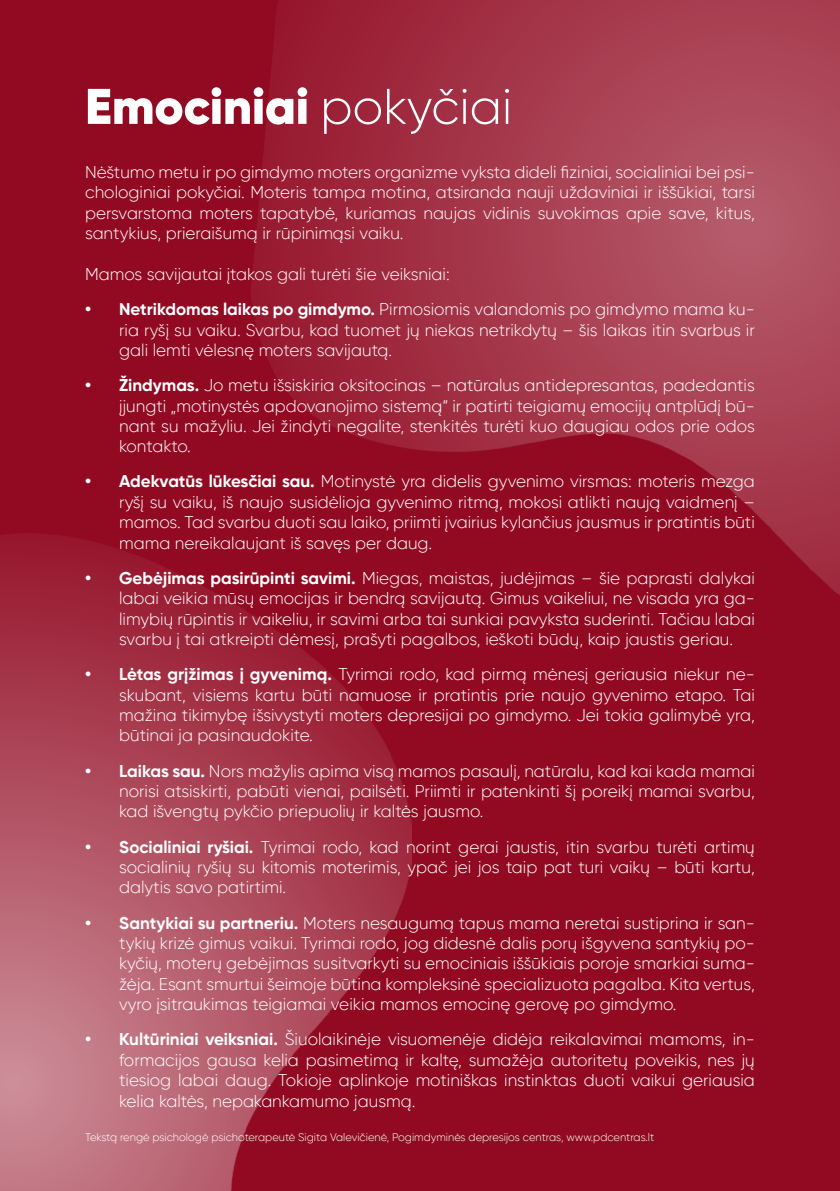
<style>
.page{position:relative;width:840px;height:1191px;background:#fff}
.page>*{position:absolute;margin:0;border:0;box-sizing:border-box;transform-origin:0 0}
.t1{font:900 50px "Gilroy";color:#fff}
.t2{font:300 17px/20.4px "Gilroy";color:#fff;text-align:justify}
.t3{font:300 11px "Gilroy";color:#fff}
.s1{font-weight:300}
.s2{font-weight:700}
</style>
<div class="page">
<div style="left:0;top:0;width:839px;height:1191px;background:#910a22"></div>
<img style="left:0;top:534px;width:411px;height:657px">
<img style="left:224px;top:0;width:615px;height:637px">
<h1 class="t1" style="left:85px;top:75px;width:428px">Emociniai <span class="s1">pokyčiai</span></h1>
<p class="t2" style="left:85px;top:162px;width:670px">Nėštumo metu ir po gimdymo moters organizme vyksta dideli fiziniai, socialiniai bei psi&shy;chologiniai pokyčiai. Moteris tampa motina, atsiranda nauji uždaviniai ir iššūkiai, tarsi persvarstoma moters tapatybė, kuriamas naujas vidinis suvokimas apie save, kitus, santykius, prieraišumą ir rūpinimąsi vaiku.</p>
<p class="t2" style="left:85px;top:264px;width:366px">Mamos savijautai įtakos gali turėti šie veiksniai:</p>
<p class="t2" style="left:119px;top:299px;width:636px;text-indent:-34px"><span class="s2">• Netrikdomas laikas po gimdymo.</span> Pirmosiomis valandomis po gimdymo mama ku&shy;ria ryšį su vaiku. Svarbu, kad tuomet jų niekas netrikdytų – šis laikas itin svarbus ir gali lemti vėlesnę moters savijautą.</p>
<p class="t2" style="left:119px;top:375px;width:636px;text-indent:-34px"><span class="s2">• Žindymas.</span> Jo metu išsiskiria oksitocinas – natūralus antidepresantas, padedantis įjungti „motinystės apdovanojimo sistemą“ ir patirti teigiamų emocijų antplūdį bū&shy;nant su mažyliu. Jei žindyti negalite, stenkitės turėti kuo daugiau odos prie odos kontakto.</p>
<p class="t2" style="left:119px;top:471px;width:636px;text-indent:-34px"><span class="s2">• Adekvatūs lūkesčiai sau.</span> Motinystė yra didelis gyvenimo virsmas: moteris mezga ryšį su vaiku, iš naujo susidėlioja gyvenimo ritmą, mokosi atlikti naują vaidmenį – mamos. Tad svarbu duoti sau laiko, priimti įvairius kylančius jausmus ir pratintis būti mama nereikalaujant iš savęs per daug.</p>
<p class="t2" style="left:119px;top:567px;width:636px;text-indent:-34px"><span class="s2">• Gebėjimas pasirūpinti savimi.</span> Miegas, maistas, judėjimas – šie paprasti dalykai labai veikia mūsų emocijas ir bendrą savijautą. Gimus vaikeliui, ne visada yra ga&shy;limybių rūpintis ir vaikeliu, ir savimi arba tai sunkiai pavyksta suderinti. Tačiau labai svarbu į tai atkreipti dėmesį, prašyti pagalbos, ieškoti būdų, kaip jaustis geriau.</p>
<p class="t2" style="left:119px;top:664px;width:636px;text-indent:-34px"><span class="s2">• Lėtas grįžimas į gyvenimą.</span> Tyrimai rodo, kad pirmą mėnesį geriausia niekur ne&shy;skubant, visiems kartu būti namuose ir pratintis prie naujo gyvenimo etapo. Tai mažina tikimybę išsivystyti moters depresijai po gimdymo. Jei tokia galimybė yra, būtinai ja pasinaudokite.</p>
<p class="t2" style="left:119px;top:760px;width:636px;text-indent:-34px"><span class="s2">• Laikas sau.</span> Nors mažylis apima visą mamos pasaulį, natūralu, kad kai kada mamai norisi atsiskirti, pabūti vienai, pailsėti. Priimti ir patenkinti šį poreikį mamai svarbu, kad išvengtų pykčio priepuolių ir kaltės jausmo.</p>
<p class="t2" style="left:119px;top:836px;width:636px;text-indent:-34px"><span class="s2">• Socialiniai ryšiai.</span> Tyrimai rodo, kad norint gerai jaustis, itin svarbu turėti artimų socialinių ryšių su kitomis moterimis, ypač jei jos taip pat turi vaikų – būti kartu, dalytis savo patirtimi.</p>
<p class="t2" style="left:119px;top:912px;width:636px;text-indent:-34px"><span class="s2">• Santykiai su partneriu.</span> Moters nesaugumą tapus mama neretai sustiprina ir san&shy;tykių krizė gimus vaikui. Tyrimai rodo, jog didesnė dalis porų išgyvena santykių po&shy;kyčių, moterų gebėjimas susitvarkyti su emociniais iššūkiais poroje smarkiai suma&shy;žėja. Esant smurtui šeimoje būtina kompleksinė specializuota pagalba. Kita vertus, vyro įsitraukimas teigiamai veikia mamos emocinę gerovę po gimdymo.</p>
<p class="t2" style="left:119px;top:1029px;width:636px;text-indent:-34px"><span class="s2">• Kultūriniai veiksniai.</span> Šiuolaikinėje visuomenėje didėja reikalavimai mamoms, in&shy;formacijos gausa kelia pasimetimą ir kaltę, sumažėja autoritetų poveikis, nes jų tiesiog labai daug. Tokioje aplinkoje motiniškas instinktas duoti vaikui geriausia kelia kaltės, nepakankamumo jausmą.</p>
<p class="t3" style="left:85px;top:1130px;width:570px">Tekstą rengė psichologė psichoterapeutė Sigita Valevičienė, Pogimdyminės depresijos centras, www.pdcentras.lt</p>
</div>
